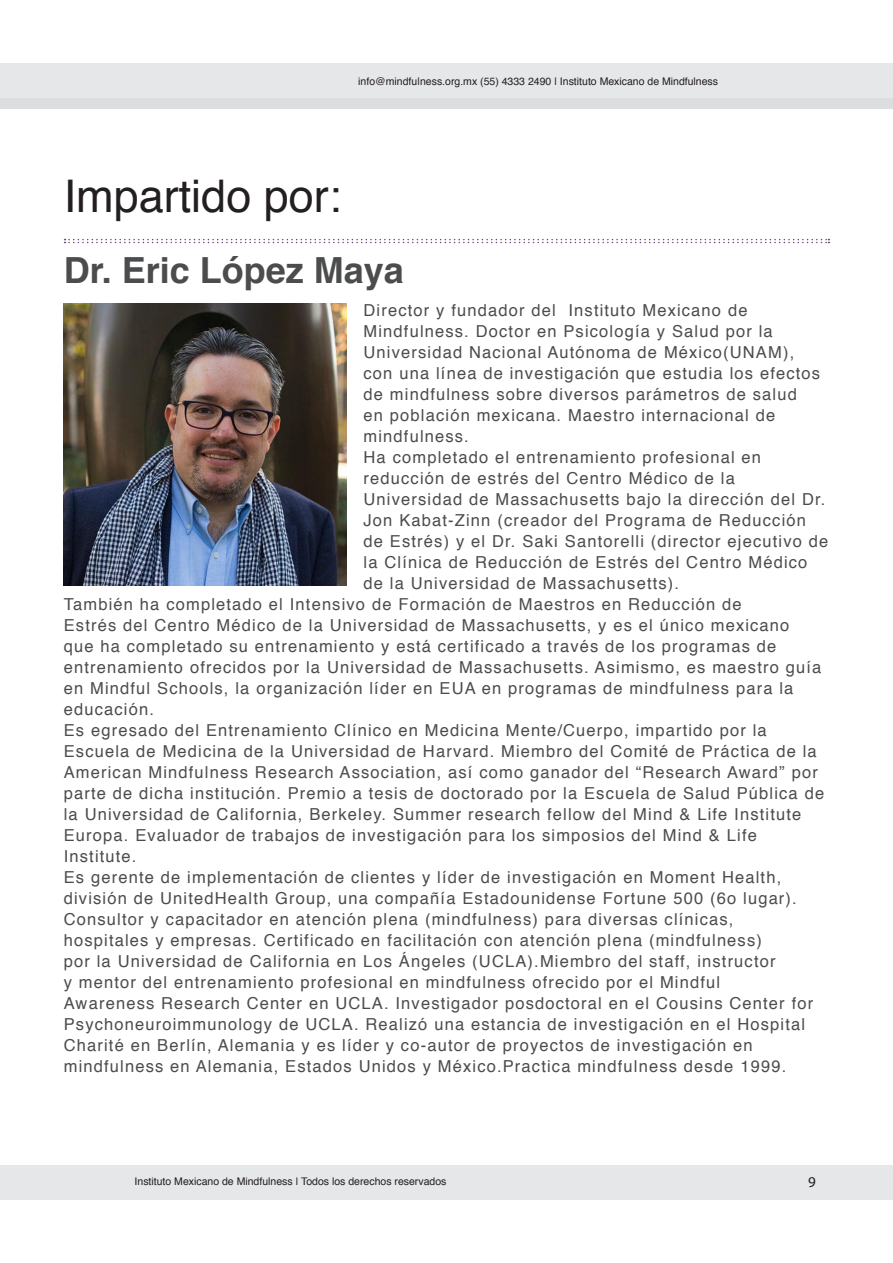
<style>
.page{position:relative;width:893px;height:1263px;background:#fff}
.page>*{position:absolute;margin:0;border:0;box-sizing:border-box;transform-origin:0 0}
.t1{font:45px "Helvetica";color:#231f20}
.t2{font:700 36px "Helvetica";color:#4b4c4d}
.t3{font:16.5px/21px "Helvetica";letter-spacing:.07em;color:#4b4c4d}
.t4{font:15px "Myriad Pro";color:#231f20}
.t5{font:10.5px "Helvetica";color:#231f20}
</style>
<div class="page">
<div style="left:0;top:64px;width:893px;height:34px;background:#e6e7e9"></div>
<div style="left:0;top:98px;width:893px;height:10px;background:#dcdddf"></div>
<div style="left:0;top:1165px;width:893px;height:34px;background:#e6e7e9"></div>
<svg style="left:65px;top:239px;width:764px;height:4px"></svg>
<img style="left:64px;top:303px;width:283px;height:283px">
<p class="t5" style="left:358px;top:73px;width:361px">info@mindfu|ness.org.mx (55) 4333 2490 | Instituto Mexicano de Mindfulness</p>
<p class="t1" style="left:64px;top:162px;width:279px">Impartido por:</p>
<p class="t2" style="left:64px;top:241px;width:342px">Dr. Eric López Maya</p>
<p class="t3" style="left:364px;top:300px;width:458px">Director y fundador del Instituto Mexicano de Mindfulness. Doctor en Psicología y Salud por la Universidad Nacional Autónoma de México(UNAM), con una línea de investigación que estudia los efectos de mindfulness sobre diversos parámetros de salud en población mexicana. Maestro internacional de mindfulness.</p>
<p class="t3" style="left:364px;top:447px;width:466px">Ha completado el entrenamiento profesional en reducción de estrés del Centro Médico de la Universidad de Massachusetts bajo la dirección del Dr.<br>Jon Kabat-Zinn (creador del Programa de Reducción de Estrés) y el Dr. Saki Santorelli (director ejecutivo de la Clínica de Reducción de Estrés del Centro Médico de la Universidad de Massachusetts).</p>
<p class="t3" style="left:64px;top:594px;width:759px">También ha completado el Intensivo de Formación de Maestros en Reducción de<br>Estrés del Centro Médico de la Universidad de Massachusetts, y es el único mexicano que ha completado su entrenamiento y está certificado a través de los programas de entrenamiento ofrecidos por la Universidad de Massachusetts. Asimismo, es maestro guía en Mindful Schools, la organización líder en EUA en programas de mindfulness para la educación.</p>
<p class="t3" style="left:64px;top:720px;width:762px">Es egresado del Entrenamiento Clínico en Medicina Mente/Cuerpo, impartido por la Escuela de Medicina de la Universidad de Harvard. Miembro del Comité de Práctica de la American Mindfulness Research Association, así como ganador del “Research Award” por parte de dicha institución. Premio a tesis de doctorado por la Escuela de Salud Pública de la Universidad de California, Berkeley. Summer research fellow del Mind &amp; Life Institute Europa. Evaluador de trabajos de investigación para los simposios del Mind &amp; Life Institute.</p>
<p class="t3" style="left:64px;top:867px;width:719px">Es gerente de implementación de clientes y líder de investigación en Moment Health,</p>
<p class="t3" style="left:64px;top:888px;width:735px">división de UnitedHealth Group, una compañía Estadounidense Fortune 500 (6o lugar).</p>
<p class="t3" style="left:64px;top:909px;width:751px">Consultor y capacitador en atención plena (mindfulness) para diversas clínicas, hospitales y empresas. Certificado en facilitación con atención plena (mindfulness)<br>por la Universidad de California en Los Ángeles (UCLA).Miembro del staff, instructor<br>y mentor del entrenamiento profesional en mindfulness ofrecido por el Mindful Awareness Research Center en UCLA. Investigador posdoctoral en el Cousins Center for Psychoneuroimmunology de UCLA. Realizó una estancia de investigación en el Hospital Charité en Berlín, Alemania y es líder y co-autor de proyectos de investigación en mindfulness en Alemania, Estados Unidos y México.Practica mindfulness desde 1999.</p>
<p class="t5" style="left:135px;top:1173px;width:313px">Instituto Mexicano de Mindfulness | Todos los derechos reservados</p>
<p class="t4" style="left:808px;top:1173px;width:9px">9</p>
</div>
